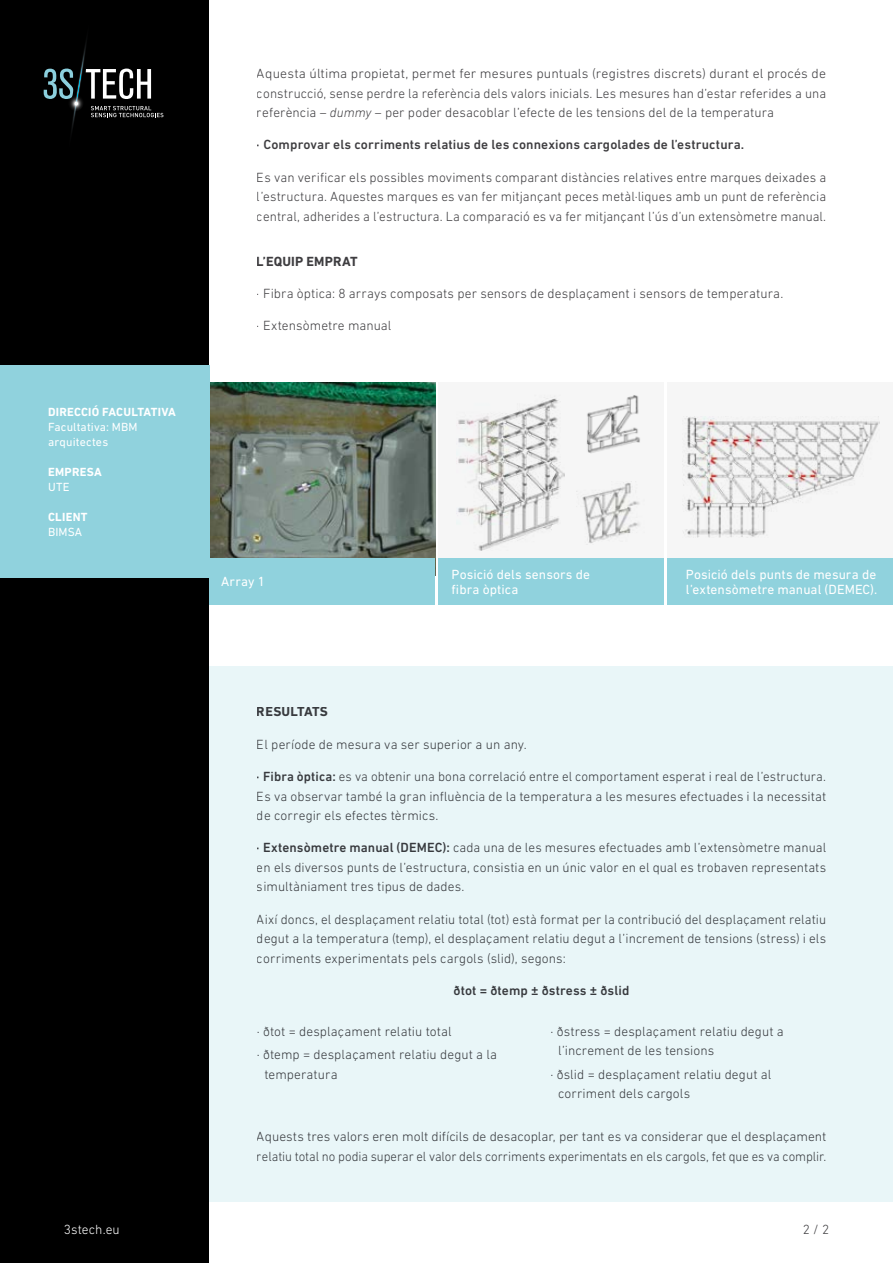
<style>
.page{position:relative;width:893px;height:1263px;background:#fff}
.page>*{position:absolute;margin:0;border:0;box-sizing:border-box;transform-origin:0 0}
.t1{font:300 13.5px/19.5px "DIN Next LT Pro";letter-spacing:.005em;color:#3e3d40;text-align:justify}
.t2{font:500 13.5px "DIN Next LT Pro";letter-spacing:.01em;color:#3e3d40}
.t3{font:13.5px/15px "DIN Next LT Pro";letter-spacing:.005em;color:#fff}
.t4{font:700 13.5px "DIN Next LT Pro";letter-spacing:.01em;color:#3e3d40}
.t5{font:300 13.5px "DIN Next LT Pro";letter-spacing:.005em;color:#fff}
.t6{font:12px/15px "DIN Next LT Pro";letter-spacing:.01em;color:#fff}
.t7{font:700 12px "DIN Next LT Pro";letter-spacing:.015em;color:#fff}
.s1{font-style:italic}
.s2{font-weight:500}
</style>
<div class="page">
<div style="left:209px;top:666px;width:684px;height:535px;background:#e9f6f8"></div>
<div style="left:0;top:0;width:209px;height:1263px;background:#000"></div>
<svg style="left:44px;top:40px;width:119px;height:93px"></svg>
<img style="left:209px;top:382px;width:226px;height:176px">
<div style="left:438px;top:382px;width:226px;height:198px;background:#f6f6f6"></div>
<img style="left:458px;top:398px;width:107px;height:153px">
<div style="left:667px;top:382px;width:226px;height:198px;background:#f6f6f6"></div>
<img style="left:683px;top:416px;width:197px;height:122px">
<div style="left:438px;top:558px;width:226px;height:47px;background:#90d2dd"></div>
<div style="left:667px;top:558px;width:226px;height:47px;background:#90d2dd"></div>
<div style="left:209px;top:558px;width:226px;height:46px;background:#90d2dd"></div>
<img style="left:586px;top:395px;width:54px;height:58px">
<img style="left:576px;top:482px;width:64px;height:61px">
<div style="left:0;top:366px;width:209px;height:212px;background:#90d2dd"></div>
<p class="t7" style="left:48px;top:404px;width:129px">DIRECCIÓ FACULTATIVA</p>
<p class="t6" style="left:48px;top:419px;width:91px">Facultativa: MBM arquitectes</p>
<p class="t7" style="left:48px;top:464px;width:55px">EMPRESA</p>
<p class="t6" style="left:48px;top:479px;width:23px">UTE</p>
<p class="t7" style="left:48px;top:509px;width:41px">CLIENT</p>
<p class="t6" style="left:48px;top:524px;width:36px">BIMSA</p>
<p class="t1" style="left:257px;top:64px;width:571px">Aquesta última propietat, permet fer mesures puntuals (registres discrets) durant el procés de construcció, sense perdre la referència dels valors inicials. Les mesures han d’estar referides a una referència – <span class="s1">dummy</span> – per poder desacoblar l’efecte de les tensions del de la temperatura</p>
<p class="t2" style="left:257px;top:137px;width:489px">· Comprovar els corriments relatius de les connexions cargolades de l’estructura.</p>
<p class="t1" style="left:257px;top:167px;width:571px">Es van verificar els possibles moviments comparant distàncies relatives entre marques deixades a l’estructura. Aquestes marques es van fer mitjançant peces metàl·liques amb un punt de referència central, adherides a l’estructura. La comparació es va fer mitjançant l’ús d’un extensòmetre manual.</p>
<p class="t4" style="left:257px;top:253px;width:102px">L’EQUIP EMPRAT</p>
<p class="t1" style="left:257px;top:283px;width:528px">· Fibra òptica: 8 arrays composats per sensors de desplaçament i sensors de temperatura.</p>
<p class="t1" style="left:257px;top:316px;width:136px">· Extensòmetre manual</p>
<p class="t3" style="left:221px;top:574px;width:45px">Array 1</p>
<p class="t3" style="left:452px;top:566px;width:140px">Posició dels sensors de fibra òptica</p>
<p class="t3" style="left:686px;top:566px;width:193px">Posició dels punts de mesura de l’extensòmetre manual (DEMEC).</p>
<p class="t4" style="left:257px;top:704px;width:73px">RESULTATS</p>
<p class="t1" style="left:257px;top:734px;width:271px">El període de mesura va ser superior a un any.</p>
<p class="t1" style="left:257px;top:766px;width:571px"><span class="s2">· Fibra òptica:</span> es va obtenir una bona correlació entre el comportament esperat i real de l’estructura.<br>Es va observar també la gran influència de la temperatura a les mesures efectuades i la necessitat de corregir els efectes tèrmics.</p>
<p class="t1" style="left:257px;top:838px;width:571px"><span class="s2">· Extensòmetre manual (DEMEC):</span> cada una de les mesures efectuades amb l’extensòmetre manual en els diversos punts de l’estructura, consistia en un únic valor en el qual es trobaven representats simultàniament tres tipus de dades.</p>
<p class="t1" style="left:257px;top:909px;width:571px">Així doncs, el desplaçament relatiu total (tot) està format per la contribució del desplaçament relatiu degut a la temperatura (temp), el desplaçament relatiu degut a l’increment de tensions (stress) i els corriments experimentats pels cargols (slid), segons:</p>
<p class="t2" style="left:454px;top:982px;width:177px">ðtot = ðtemp ± ðstress ± ðslid</p>
<p class="t1" style="left:257px;top:1019px;width:242px;line-height:23.7px">· ðtot = desplaçament relatiu total<br>· ðtemp = desplaçament relatiu degut a la</p>
<p class="t1" style="left:264px;top:1064px;width:75px">temperatura</p>
<p class="t1" style="left:558px;top:1021px;width:227px;text-indent:-8px">· ðstress = desplaçament relatiu degut a l’increment de les tensions</p>
<p class="t1" style="left:558px;top:1064px;width:215px;text-indent:-8px">· ðslid = desplaçament relatiu degut al corriment dels cargols</p>
<p class="t1" style="left:257px;top:1126px;width:571px">Aquests tres valors eren molt difícils de desacoplar, per tant es va considerar que el desplaçament relatiu total no podia superar el valor dels corriments experimentats en els cargols, fet que es va complir.</p>
<p class="t5" style="left:64px;top:1221px;width:58px">3stech.eu</p>
<p class="t1" style="left:803px;top:1219px;width:28px">2 / 2</p>
</div>
